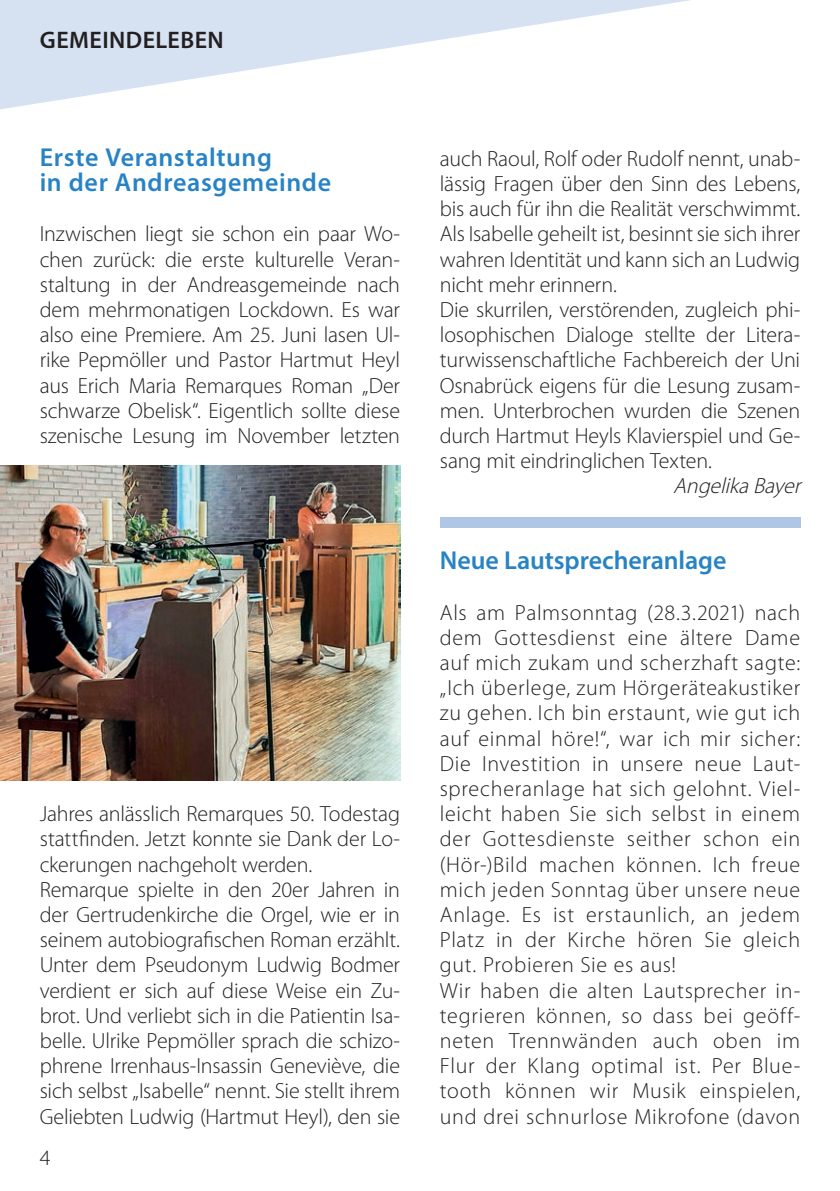
<style>
.page{position:relative;width:840px;height:1191px;background:#fff}
.page>*{position:absolute;margin:0;border:0;box-sizing:border-box;transform-origin:0 0}
.t1{font:600 26px/25.2px "Myriad Pro";letter-spacing:.02em;color:#2783c5}
.t2{font:600 26px "Myriad Pro";letter-spacing:-.005em;color:#2783c5}
.t3{font:600 24px "Myriad Pro";letter-spacing:.02em;color:#231f20}
.t4{font:300 22px/25.2px "Myriad Pro";letter-spacing:-.005em;color:#231f20}
.t5{font:300 22px/25.2px "Myriad Pro";letter-spacing:.03em;color:#231f20}
.t6{font:italic 300 22px "Myriad Pro";color:#231f20}
</style>
<div class="page">
<div style="left:439px;top:517px;width:360px;height:11px;background:#adc4e5"></div>
<svg style="left:0;top:0;width:691px;height:109px;fill:#dee7f4"></svg>
<img style="left:0;top:465px;width:400px;height:315px">
<p class="t3" style="left:40px;top:25px;width:185px">GEMEINDELEBEN</p>
<p class="t1" style="left:40px;top:144px;width:293px">Erste Veranstaltung<br>in der Andreasgemeinde</p>
<p class="t4" style="left:40px;top:222px;width:362px;text-align:justify">Inzwischen liegt sie schon ein paar Wo&shy;chen zurück: die erste kulturelle Veran&shy;staltung in der Andreasgemeinde nach dem mehrmonatigen Lockdown. Es war also eine Premiere. Am 25. Juni lasen Ul&shy;rike Pepmöller und Pastor Hartmut Heyl aus Erich Maria Remarques Roman „Der schwarze Obelisk“. Eigentlich sollte diese szenische Lesung im November letzten</p>
<p class="t4" style="left:40px;top:801px;width:362px">Jahres anlässlich Remarques 50. Todestag stattfinden. Jetzt konnte sie Dank der Lo&shy;ckerungen nachgeholt werden.<br>Remarque spielte in den 20er Jahren in der Gertrudenkirche die Orgel, wie er in seinem autobiografischen Roman erzählt.<br>Unter dem Pseudonym Ludwig Bodmer verdient er sich auf diese Weise ein Zu&shy;brot. Und verliebt sich in die Patientin Isa&shy;belle. Ulrike Pepmöller sprach die schizo&shy;phrene Irrenhaus-Insassin Geneviève, die sich selbst „Isabelle“ nennt. Sie stellt ihrem Geliebten Ludwig (Hartmut Heyl), den sie</p>
<p class="t4" style="left:40px;top:1145px;width:12px">4</p>
<p class="t4" style="left:439px;top:146px;width:362px">auch Raoul, Rolf oder Rudolf nennt, unab&shy;lässig Fragen über den Sinn des Lebens, bis auch für ihn die Realität verschwimmt.<br>Als Isabelle geheilt ist, besinnt sie sich ihrer wahren Identität und kann sich an Ludwig nicht mehr erinnern.<br>Die skurrilen, verstörenden, zugleich phi&shy;losophischen Dialoge stellte der Litera&shy;turwissenschaftliche Fachbereich der Uni Osnabrück eigens für die Lesung zusam&shy;men. Unterbrochen wurden die Szenen durch Hartmut Heyls Klavierspiel und Ge&shy;sang mit eindringlichen Texten.</p>
<p class="t6" style="left:673px;top:474px;width:134px">AngelikaBayer</p>
<p class="t2" style="left:439px;top:544px;width:288px">Neue Lautsprecheranlage</p>
<p class="t5" style="left:439px;top:600px;width:362px">Als am Palmsonntag (28.3.2021) nach dem Gottesdienst eine ältere Dame auf mich zukam und scherzhaft sagte: „Ich überlege, zum Hörgeräteakustiker zu gehen. Ich bin erstaunt, wie gut ich auf einmal höre!“, war ich mir sicher:<br>Die Investition in unsere neue Laut&shy;sprecheranlage hat sich gelohnt. Viel&shy;leicht haben Sie sich selbst in einem der Gottesdienste seither schon ein (Hör-)Bild machen können. Ich freue mich jeden Sonntag über unsere neue Anlage. Es ist erstaunlich, an jedem Platz in der Kirche hören Sie gleich gut. Probieren Sie es aus!<br>Wir haben die alten Lautsprecher in&shy;tegrieren können, so dass bei geöff&shy;neten Trennwänden auch oben im Flur der Klang optimal ist. Per Blue&shy;tooth können wir Musik einspielen, und drei schnurlose Mikrofone (davon</p>
</div>
